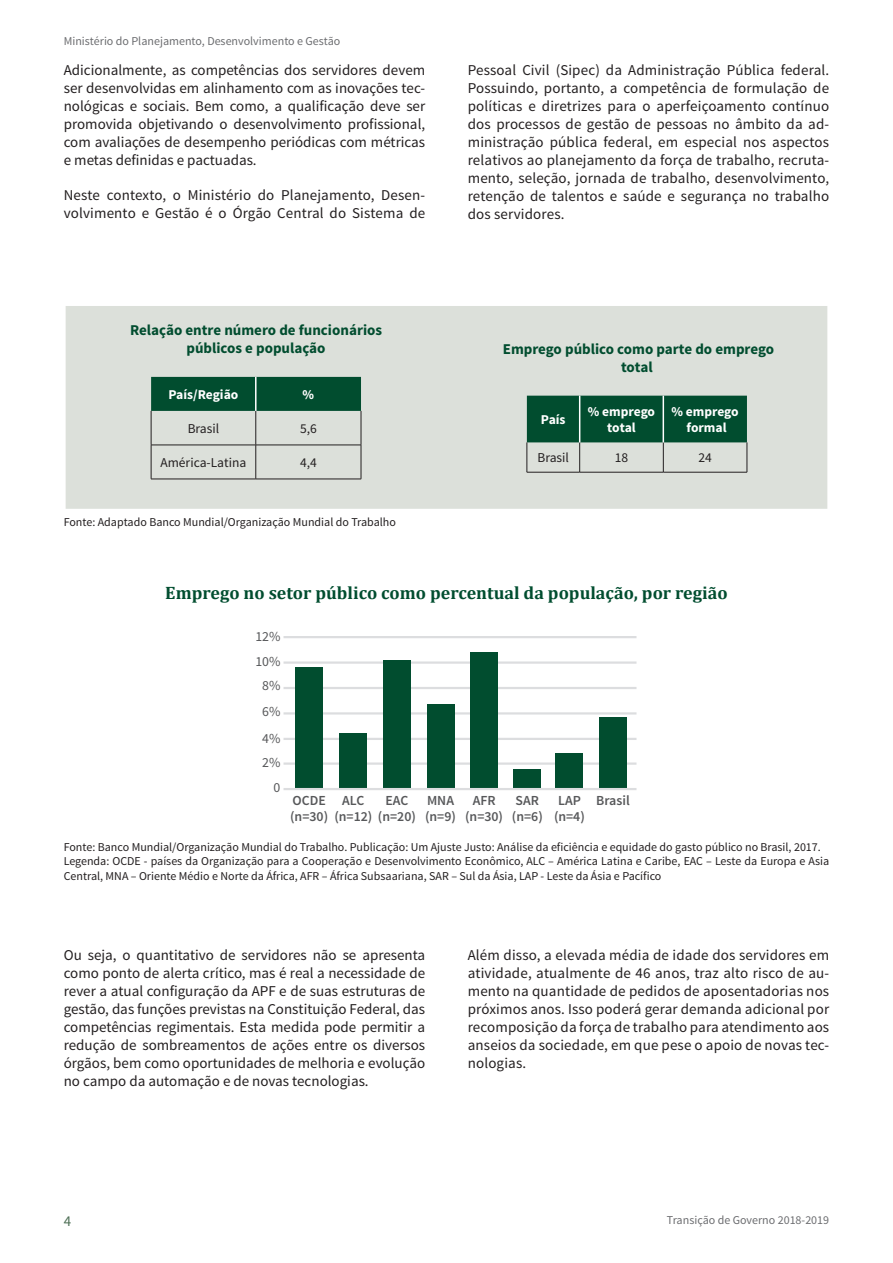
<style>
.page{position:relative;width:893px;height:1263px;background:#fff}
.page>*{position:absolute;margin:0;border:0;box-sizing:border-box;transform-origin:0 0}
.t1{font:700 18px "Cambria";color:#014d2f}
.t2{font:15px/18px "Source Sans Pro";letter-spacing:.01em;color:#231f20;text-align:justify}
.t3{font:700 15px/18px "Source Sans Pro";color:#014d2f;text-align:center}
.t4{font:15px "Source Sans Pro";color:#4d6f55}
.t5{font:600 13.8px/16.6px "Source Sans Pro";color:#57585a}
.t6{font:13.8px "Source Sans Pro";color:#57585a}
.t7{font:700 13.5px/16.2px "Source Sans Pro";color:#fff;text-align:center}
.t8{font:13.5px "Source Sans Pro";color:#231f20}
.t9{font:12px/14.4px "Source Sans Pro";color:#231f20}
.t10{font:12px "Source Sans Pro";color:#6c6d70}
</style>
<div class="page">
<div style="left:66px;top:306px;width:761px;height:203px;background:#dce0da"></div>
<div style="left:151px;top:377px;width:210px;height:34px;background:#014d2f"></div>
<hr style="left:151px;top:411px;width:1px;height:34px;background:#231f20">
<hr style="left:256px;top:411px;width:1px;height:34px;background:#231f20">
<hr style="left:361px;top:411px;width:1px;height:34px;background:#231f20">
<hr style="left:151px;top:445px;width:105px;height:1px;background:#231f20">
<hr style="left:151px;top:445px;width:1px;height:34px;background:#231f20">
<hr style="left:256px;top:445px;width:105px;height:1px;background:#231f20">
<hr style="left:256px;top:445px;width:1px;height:34px;background:#231f20">
<hr style="left:361px;top:445px;width:1px;height:34px;background:#231f20">
<hr style="left:151px;top:479px;width:105px;height:1px;background:#231f20">
<hr style="left:256px;top:479px;width:105px;height:1px;background:#231f20">
<hr style="left:255px;top:377px;width:2px;height:34px;background:#fff">
<div style="left:527px;top:396px;width:220px;height:46px;background:#014d2f"></div>
<hr style="left:527px;top:442px;width:1px;height:30px;background:#231f20">
<hr style="left:579px;top:442px;width:1px;height:30px;background:#231f20">
<hr style="left:663px;top:442px;width:1px;height:30px;background:#231f20">
<hr style="left:747px;top:442px;width:1px;height:30px;background:#231f20">
<hr style="left:527px;top:472px;width:53px;height:1px;background:#231f20">
<hr style="left:580px;top:472px;width:83px;height:1px;background:#231f20">
<hr style="left:663px;top:472px;width:84px;height:1px;background:#231f20">
<hr style="left:579px;top:396px;width:1px;height:46px;background:#fff">
<hr style="left:663px;top:396px;width:1px;height:46px;background:#fff">
<hr style="left:283px;top:738px;width:353px;height:2px;background:#dcdddf">
<hr style="left:283px;top:712px;width:353px;height:2px;background:#dcdddf">
<hr style="left:283px;top:687px;width:353px;height:2px;background:#dcdddf">
<hr style="left:283px;top:661px;width:353px;height:3px;background:#dcdddf">
<hr style="left:283px;top:636px;width:353px;height:2px;background:#dcdddf">
<hr style="left:283px;top:762px;width:353px;height:3px;background:#dcdddf">
<div style="left:296px;top:667px;width:27px;height:122px;background:#014d2f"></div>
<div style="left:340px;top:733px;width:27px;height:56px;background:#014d2f"></div>
<div style="left:383px;top:661px;width:27px;height:128px;background:#014d2f"></div>
<div style="left:427px;top:704px;width:27px;height:85px;background:#014d2f"></div>
<div style="left:471px;top:652px;width:27px;height:137px;background:#014d2f"></div>
<div style="left:514px;top:770px;width:27px;height:19px;background:#014d2f"></div>
<div style="left:556px;top:753px;width:27px;height:36px;background:#014d2f"></div>
<div style="left:599px;top:717px;width:27px;height:72px;background:#014d2f"></div>
<hr style="left:283px;top:788px;width:353px;height:2px;background:#dcdddf">
<p class="t10" style="left:64px;top:34px;width:278px">Ministério do Planejamento, Desenvolvimento e Gestão</p>
<p class="t2" style="left:64px;top:61px;width:363px">Adicionalmente, as competências dos servidores devem ser desenvolvidas em alinhamento com as inovações tec&shy;nológicas e sociais. Bem como, a qualificação deve ser promovida objetivando o desenvolvimento profissional, com avaliações de desempenho periódicas com métricas e metas definidas e pactuadas.</p>
<p class="t2" style="left:64px;top:186px;width:363px">Neste contexto, o Ministério do Planejamento, Desen&shy;volvimento e Gestão é o Órgão Central do Sistema de</p>
<p class="t3" style="left:130px;top:321px;width:253px">Relação entre número de funcionários públicos e população</p>
<p class="t7" style="left:169px;top:387px;width:71px">País/Região</p>
<p class="t7" style="left:303px;top:387px;width:13px">%</p>
<p class="t8" style="left:188px;top:420px;width:33px">Brasil</p>
<p class="t8" style="left:300px;top:420px;width:18px">5,6</p>
<p class="t8" style="left:160px;top:454px;width:87px">América-Latina</p>
<p class="t8" style="left:300px;top:454px;width:18px">4,4</p>
<p class="t9" style="left:64px;top:515px;width:334px">Fonte: Adaptado Banco Mundial/Organização Mundial do Trabalho</p>
<p class="t2" style="left:468px;top:61px;width:363px">Pessoal Civil (Sipec) da Administração Pública federal.<br>Possuindo, portanto, a competência de formulação de políticas e diretrizes para o aperfeiçoamento contínuo dos processos de gestão de pessoas no âmbito da ad&shy;ministração pública federal, em especial nos aspectos relativos ao planejamento da força de trabalho, recruta&shy;mento, seleção, jornada de trabalho, desenvolvimento, retenção de talentos e saúde e segurança no trabalho dos servidores.</p>
<p class="t3" style="left:503px;top:340px;width:273px">Emprego público como parte do emprego total</p>
<p class="t7" style="left:541px;top:412px;width:26px">País</p>
<p class="t7" style="left:588px;top:404px;width:69px">% emprego total</p>
<p class="t7" style="left:671px;top:404px;width:69px">% emprego formal</p>
<p class="t8" style="left:537px;top:449px;width:33px">Brasil</p>
<p class="t8" style="left:615px;top:449px;width:15px">18</p>
<p class="t8" style="left:698px;top:449px;width:15px">24</p>
<p class="t1" style="left:165px;top:580px;width:564px">Emprego no setor público como percentual da população, por região</p>
<p class="t6" style="left:255px;top:628px;width:27px">12%</p>
<p class="t6" style="left:255px;top:653px;width:27px">10%</p>
<p class="t6" style="left:262px;top:677px;width:20px">8%</p>
<p class="t6" style="left:262px;top:703px;width:20px">6%</p>
<p class="t6" style="left:262px;top:730px;width:20px">4%</p>
<p class="t6" style="left:262px;top:754px;width:20px">2%</p>
<p class="t6" style="left:274px;top:779px;width:8px">0</p>
<p class="t5" style="left:342px;top:792px;width:24px">ALC</p>
<p class="t5" style="left:385px;top:792px;width:24px">EAC</p>
<p class="t5" style="left:425px;top:792px;width:32px">MNA (n=9)</p>
<p class="t5" style="left:465px;top:792px;width:39px;text-align:center">AFR (n=30)</p>
<p class="t5" style="left:512px;top:792px;width:32px">SAR (n=6)</p>
<p class="t5" style="left:554px;top:792px;width:32px">LAP (n=4)</p>
<p class="t5" style="left:596px;top:792px;width:35px">Brasil</p>
<p class="t5" style="left:290px;top:792px;width:127px">OCDE<br>(n=30) (n=12) (n=20)</p>
<p class="t9" style="left:64px;top:840px;width:767px">Fonte: Banco Mundial/Organização Mundial do Trabalho. Publicação: Um Ajuste Justo: Análise da eficiência e equidade do gasto público no Brasil, 2017.<br>Legenda: OCDE - países da Organização para a Cooperação e Desenvolvimento Econômico, ALC – América Latina e Caribe, EAC – Leste da Europa e Asia<br>Central, MNA – Oriente Médio e Norte da África, AFR – África Subsaariana, SAR – Sul da Ásia, LAP - Leste da Ásia e Pacífico</p>
<p class="t2" style="left:64px;top:946px;width:363px">Ou seja, o quantitativo de servidores não se apresenta como ponto de alerta crítico, mas é real a necessidade de rever a atual configuração da APF e de suas estruturas de gestão, das funções previstas na Constituição Federal, das competências regimentais. Esta medida pode permitir a redução de sombreamentos de ações entre os diversos órgãos, bem como oportunidades de melhoria e evolução no campo da automação e de novas tecnologias.</p>
<p class="t2" style="left:468px;top:946px;width:363px">Além disso, a elevada média de idade dos servidores em atividade, atualmente de 46 anos, traz alto risco de au&shy;mento na quantidade de pedidos de aposentadorias nos próximos anos. Isso poderá gerar demanda adicional por recomposição da força de trabalho para atendimento aos anseios da sociedade, em que pese o apoio de novas tec&shy;nologias.</p>
<p class="t4" style="left:64px;top:1212px;width:9px">4</p>
<p class="t10" style="left:667px;top:1212px;width:164px">Transição de Governo 2018-2019</p>
</div>
